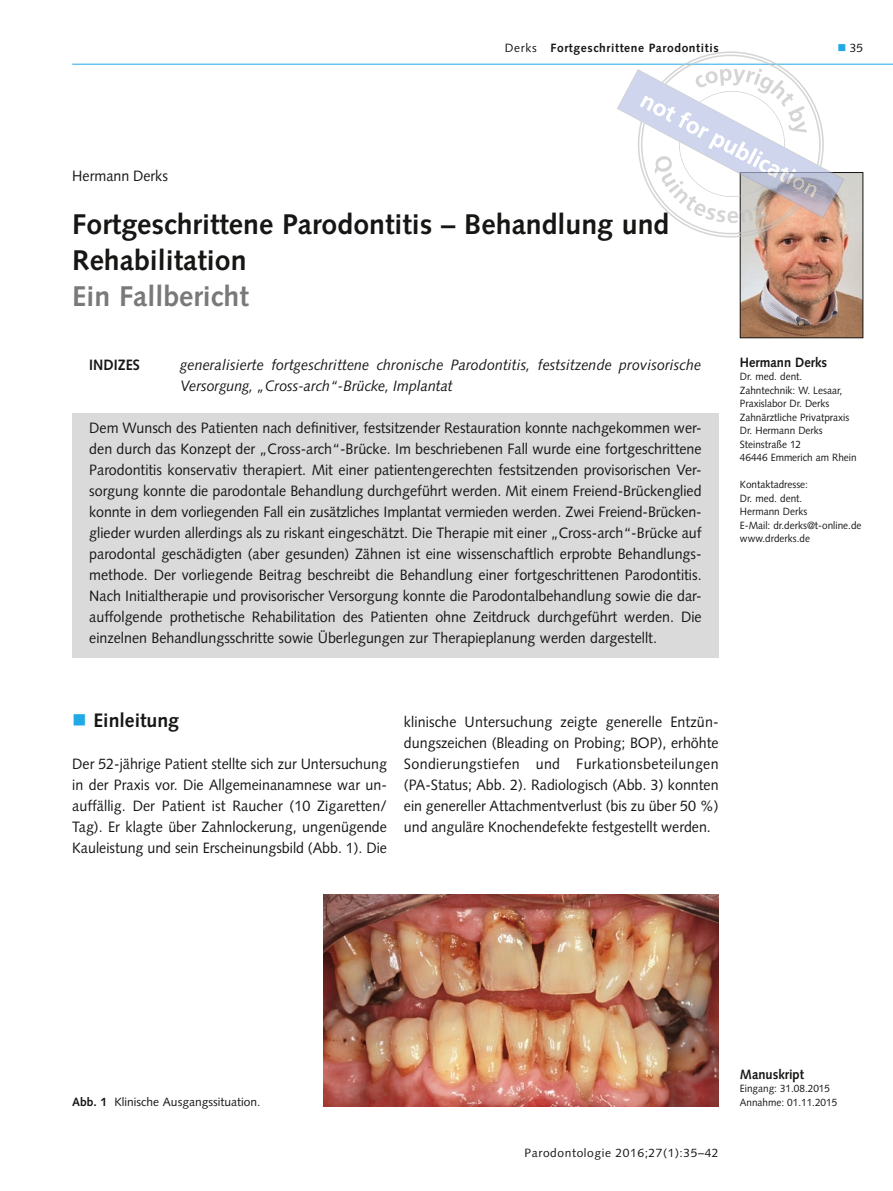
<style>
.page{position:relative;width:893px;height:1191px;background:#fff}
.page>*{position:absolute;margin:0;border:0;box-sizing:border-box;transform-origin:0 0}
.t1{font:700 28.5px/36px "Syntax LT Std";color:#171615}
.t2{font:700 28.5px "Syntax LT Std";color:#7a7979}
.t3{font:700 19.5px "Syntax LT Std";color:#171615}
.t4{font:15px/21px "Syntax LT Std";color:#171615;scale:.95 1}
.t5{font:italic 15px/21px "Syntax LT Std";letter-spacing:.005em;color:#171615;scale:.95 1}
.t6{font:700 15px "Syntax LT Std";color:#171615;scale:.95 1}
.t7{font:700 13.5px "Syntax LT Std";color:#171615;scale:.95 1}
.t8{font:12px "Syntax LT Std";color:#171615}
.t9{font:700 12px "Syntax LT Std";letter-spacing:.05em;color:#171615}
.t10{font:12px "Syntax LT Std";letter-spacing:.05em;color:#171615}
.t11{font:10.5px/13.5px "Syntax LT Std";color:#171615;scale:.95 1}
.s1{font-weight:400}
.s2{color:#20a9e5}
.s3{font-weight:700}
</style>
<div class="page">
<hr style="left:72px;top:64px;width:821px;height:1px;background:#20a9e5">
<div style="left:72px;top:413px;width:647px;height:244px;background:#dadada"></div>
<img style="left:742px;top:174px;width:119px;height:162px">
<div style="left:740px;top:172px;width:123px;height:166px;border:1px solid #171615"></div>
<img style="left:323px;top:894px;width:396px;height:212px">
<svg style="left:617px;top:51px;width:227px;height:186px"></svg>
<p class="t9" style="left:505px;top:41px;width:215px"><span class="s1">Derks</span> Fortgeschrittene Parodontitis</p>
<p class="t8" style="left:838px;top:41px;width:27px"><span class="s2">■</span> 35</p>
<p class="t4" style="left:72px;top:165px;width:102px">Hermann Derks</p>
<h1 class="t1" style="left:72px;top:206px;width:599px">Fortgeschrittene Parodontitis – Behandlung und<br>Rehabilitation</h1>
<h1 class="t2" style="left:72px;top:280px;width:178px">Ein Fallbericht</h1>
<p class="t6" style="left:89px;top:356px;width:55px">INDIZES</p>
<p class="t5" style="left:180px;top:354px;width:550px">generalisierte fortgeschrittene chronische Parodontitis, festsitzende provisorische<br>Versorgung, „Cross-arch“-Brücke, Implantat</p>
<p class="t4" style="left:89px;top:417px;width:646px">Dem Wunsch des Patienten nach definitiver, festsitzender Restauration konnte nachgekommen wer&shy;den durch das Konzept der „Cross-arch“-Brücke. Im beschriebenen Fall wurde eine fortgeschrittene Parodontitis konservativ therapiert. Mit einer patientengerechten festsitzenden provisorischen Ver&shy;sorgung konnte die parodontale Behandlung durchgeführt werden. Mit einem Freiend-Brückenglied konnte in dem vorliegenden Fall ein zusätzliches Implantat vermieden werden. Zwei Freiend-Brücken&shy;glieder wurden allerdings als zu riskant eingeschätzt. Die Therapie mit einer „Cross-arch“-Brücke auf parodontal geschädigten (aber gesunden) Zähnen ist eine wissenschaftlich erprobte Behandlungs&shy;methode. Der vorliegende Beitrag beschreibt die Behandlung einer fortgeschrittenen Parodontitis.<br>Nach Initialtherapie und provisorischer Versorgung konnte die Parodontalbehandlung sowie die dar&shy;auffolgende prothetische Rehabilitation des Patienten ohne Zeitdruck durchgeführt werden. Die einzelnen Behandlungsschritte sowie Überlegungen zur Therapieplanung werden dargestellt.</p>
<p class="t7" style="left:740px;top:354px;width:93px">Hermann Derks</p>
<p class="t11" style="left:740px;top:370px;width:124px">Dr. med. dent.<br>Zahntechnik: W. Lesaar,<br>Praxislabor Dr. Derks<br>Zahnärztliche Privatpraxis<br>Dr. Hermann Derks<br>Steinstraße 12<br>46446 Emmerich am Rhein</p>
<p class="t11" style="left:740px;top:478px;width:130px">Kontaktadresse:<br>Dr. med. dent.<br>Hermann Derks<br>E-Mail: dr.derks@t-online.de www.drderks.de</p>
<h2 class="t3" style="left:94px;top:709px;width:87px">Einleitung</h2>
<p class="t4" style="left:72px;top:753px;width:333px">Der 52-jährige Patient stellte sich zur Untersuchung in der Praxis vor. Die Allgemeinanamnese war un&shy;auffällig. Der Patient ist Raucher (10 Zigaretten/ Tag). Er klagte über Zahnlockerung, ungenügende Kauleistung und sein Erscheinungsbild (Abb. 1). Die</p>
<p class="t4" style="left:404px;top:711px;width:333px;text-align:justify">klinische Untersuchung zeigte generelle Entzün&shy;dungszeichen (Bleading on Probing; BOP), erhöhte Sondierungstiefen und Furkationsbeteilungen (PA-Status; Abb. 2). Radiologisch (Abb. 3) konnten ein genereller Attachmentverlust (bis zu über 50 %) und anguläre Knochendefekte festgestellt werden.</p>
<p class="t8" style="left:72px;top:1094px;width:190px"><span class="s3">Abb. 1</span> Klinische Ausgangssituation.</p>
<p class="t10" style="left:525px;top:1146px;width:195px">Parodontologie 2016;27(1):35–42</p>
<p class="t7" style="left:740px;top:1066px;width:69px">Manuskript</p>
<p class="t11" style="left:740px;top:1081px;width:104px">Eingang: 31.08.2015<br>Annahme: 01.11.2015</p>
</div>
